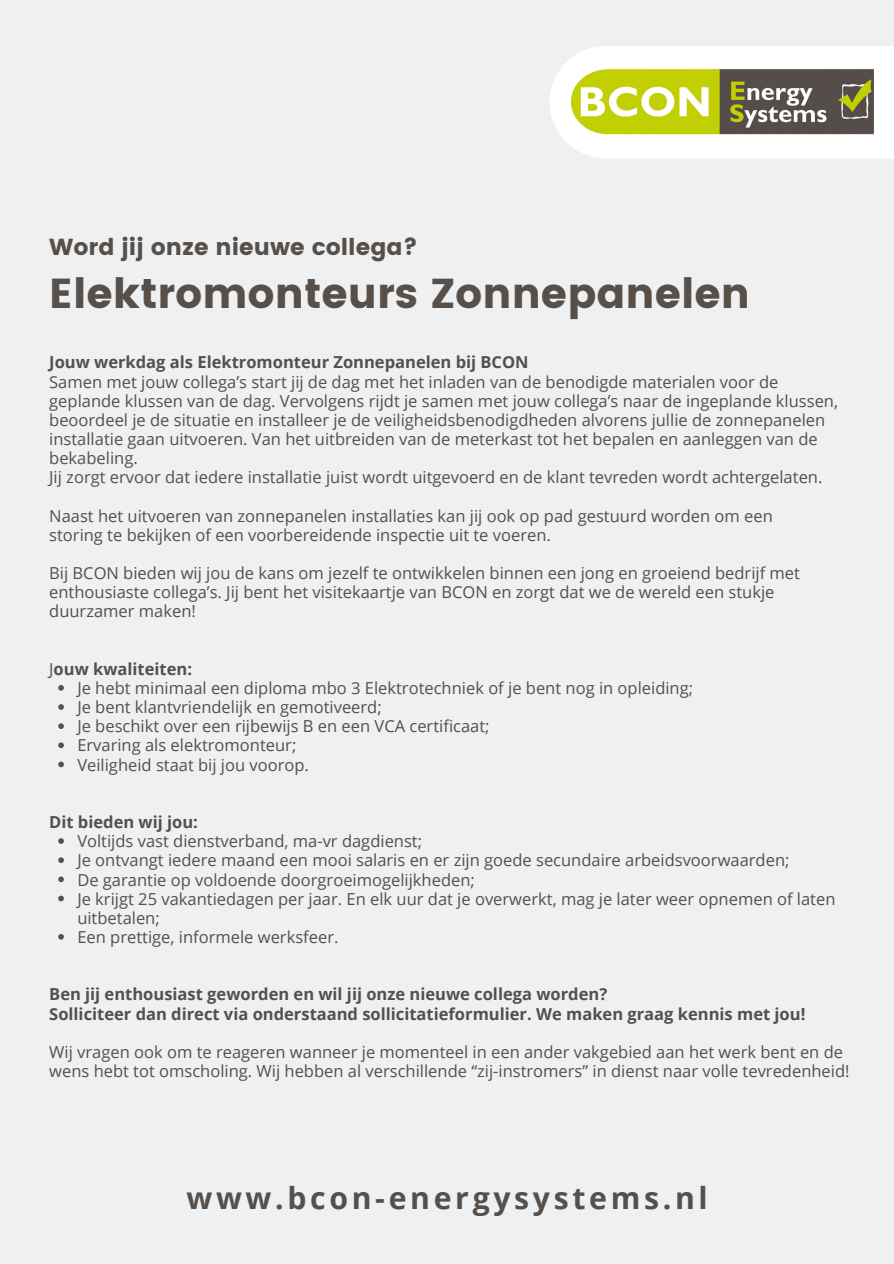
<style>
.page{position:relative;width:894px;height:1264px;background:#fff}
.page>*{position:absolute;margin:0;border:0;box-sizing:border-box;transform-origin:0 0}
.t1{font:41.7px "Poppins";color:#564f4a}
.t2{font:700 30.15px "Open Sans";letter-spacing:.12em;color:#564f4a}
.t3{font:23.1px "Poppins";color:#564f4a}
.t4{font:16.5px/19.2px "Open Sans";color:#564f4a}
.t5{font:700 16.5px/19.2px "Open Sans";color:#564f4a}
.s1{font-weight:400}
</style>
<div class="page">
<div style="left:0;top:0;width:893px;height:1263px;background:#eef0f2"></div>
<svg style="left:550px;top:46px;width:343px;height:112px;background:#fdfdfd"></svg>
<img style="left:571px;top:69px;width:302px;height:67px">
<svg style="left:58px;top:685px;width:6px;height:5px"></svg>
<svg style="left:58px;top:704px;width:6px;height:5px"></svg>
<svg style="left:58px;top:723px;width:6px;height:6px"></svg>
<svg style="left:58px;top:742px;width:6px;height:6px"></svg>
<svg style="left:58px;top:761px;width:6px;height:6px"></svg>
<svg style="left:58px;top:838px;width:6px;height:5px"></svg>
<svg style="left:58px;top:857px;width:6px;height:6px"></svg>
<svg style="left:58px;top:876px;width:6px;height:6px"></svg>
<svg style="left:58px;top:895px;width:6px;height:6px"></svg>
<svg style="left:58px;top:934px;width:6px;height:5px"></svg>
<h3 class="t3" style="left:49px;top:233px;width:370px">Word jij onze nieuwe collega?</h3>
<h1 class="t1" style="left:49px;top:269px;width:702px">Elektromonteurs Zonnepanelen</h1>
<p class="t5" style="left:49px;top:352px;width:481px">Jouw werkdag als Elektromonteur Zonnepanelen bij BCON</p>
<p class="t4" style="left:49px;top:371px;width:790px">Samen met jouw collega’s start jij de dag met het inladen van de benodigde materialen voor de geplande klussen van de dag. Vervolgens rijdt je samen met jouw collega’s naar de ingeplande klussen, beoordeel je de situatie en installeer je de veiligheidsbenodigdheden alvorens jullie de zonnepanelen installatie gaan uitvoeren. Van het uitbreiden van de meterkast tot het bepalen en aanleggen van de bekabeling.<br>Jij zorgt ervoor dat iedere installatie juist wordt uitgevoerd en de klant tevreden wordt achtergelaten.</p>
<p class="t4" style="left:49px;top:505px;width:724px">Naast het uitvoeren van zonnepanelen installaties kan jij ook op pad gestuurd worden om een storing te bekijken of een voorbereidende inspectie uit te voeren.</p>
<p class="t4" style="left:49px;top:563px;width:752px">Bij BCON bieden wij jou de kans om jezelf te ontwikkelen binnen een jong en groeiend bedrijf met enthousiaste collega’s. Jij bent het visitekaartje van BCON en zorgt dat we de wereld een stukje duurzamer maken!</p>
<p class="t5" style="left:49px;top:659px;width:144px"><span class="s1">J</span>ouw kwaliteiten:</p>
<p class="t4" style="left:77px;top:678px;width:617px">Je hebt minimaal een diploma mbo 3 Elektrotechniek of je bent nog in opleiding; Je bent klantvriendelijk en gemotiveerd;<br>Je beschikt over een rijbewijs B en een VCA certificaat;<br>Ervaring als elektromonteur;<br>Veiligheid staat bij jou voorop.</p>
<p class="t5" style="left:49px;top:812px;width:150px">Dit bieden wij jou:</p>
<p class="t4" style="left:77px;top:831px;width:759px">Voltijds vast dienstverband, ma-vr dagdienst;<br>Je ontvangt iedere maand een mooi salaris en er zijn goede secundaire arbeidsvoorwaarden;<br>De garantie op voldoende doorgroeimogelijkheden;<br>Je krijgt 25 vakantiedagen per jaar. En elk uur dat je overwerkt, mag je later weer opnemen of laten uitbetalen;<br>Een prettige, informele werksfeer.</p>
<p class="t5" style="left:49px;top:984px;width:757px">Ben jij enthousiast geworden en wil jij onze nieuwe collega worden?<br>Solliciteer dan direct via onderstaand sollicitatieformulier. We maken graag kennis met jou!</p>
<p class="t4" style="left:49px;top:1041px;width:801px">Wij vragen ook om te reageren wanneer je momenteel in een ander vakgebied aan het werk bent en de wens hebt tot omscholing. Wij hebben al verschillende “zij-instromers” in dienst naar volle tevredenheid!</p>
<h2 class="t2" style="left:186px;top:1176px;width:522px">www.bcon-energysystems.nl</h2>
</div>
